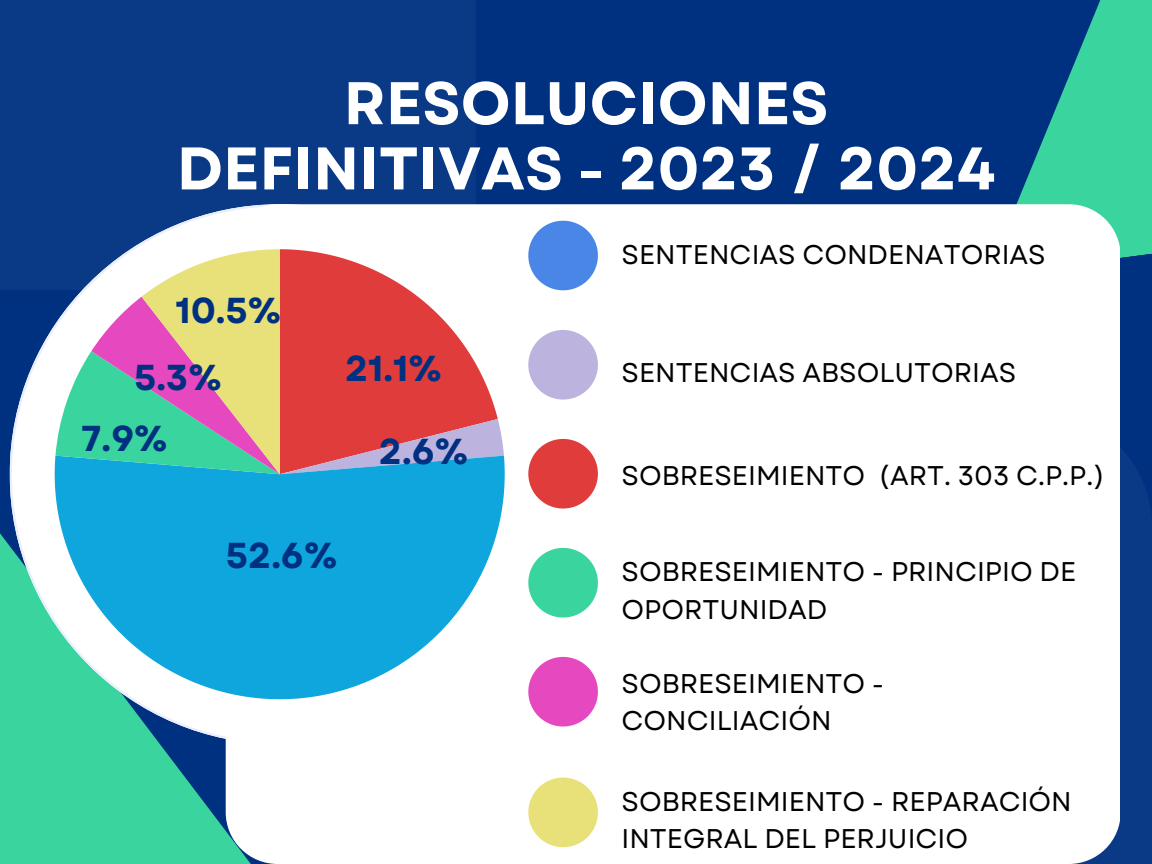
<style>
.page{position:relative;width:1152px;height:864px;background:#003080}
.page>*{position:absolute;margin:0;border:0;box-sizing:border-box;transform-origin:0 0}
.t1{font:700 60px/65.2px "Garet";color:#fff;text-align:center}
.t2{font:700 36px "Garet";color:#003080}
.t3{font:27px/37.2px "Garet";color:#000}
</style>
<div class="page">
<div style="left:0;top:0;width:476px;height:290px;background:#0a3985"></div>
<div style="left:709px;top:412px;width:443px;height:452px;background:#0a3985"></div>
<svg style="left:0;top:464px;width:226px;height:400px;background:#33c09a"></svg>
<svg style="left:1016px;top:0;width:136px;height:258px;fill:#3ad49e"></svg>
<svg style="left:10px;top:209px;width:216px;height:535px"></svg>
<div style="left:226px;top:204px;width:894px;height:660px;background:#fff"></div>
<svg style="left:55px;top:456px;width:450px;height:243px;background:#3cb6e1"></svg>
<svg style="left:55px;top:249px;width:449px;height:225px;background:#c49891"></svg>
<svg style="left:528px;top:221px;width:70px;height:69px;background:#6f9feb"></svg>
<svg style="left:528px;top:330px;width:70px;height:70px;background:#cac3e6"></svg>
<svg style="left:528px;top:439px;width:70px;height:70px;background:#e76767"></svg>
<svg style="left:528px;top:548px;width:70px;height:70px;background:#66ddb3"></svg>
<svg style="left:528px;top:657px;width:70px;height:70px;background:#eb70cd"></svg>
<svg style="left:528px;top:778px;width:70px;height:69px;background:#ece694"></svg>
<h1 class="t1" style="left:177px;top:71px;width:820px">RESOLUCIONES<br>DEFINITIVAS - 2023 / 2024</h1>
<h2 class="t2" style="left:175px;top:284px;width:107px">10.5%</h2>
<p class="t2" style="left:134px;top:351px;width:89px">5.3%</p>
<p class="t2" style="left:81px;top:412px;width:88px">7.9%</p>
<p class="t2" style="left:345px;top:342px;width:98px">21.1%</p>
<p class="t2" style="left:379px;top:426px;width:91px">2.6%</p>
<h2 class="t2" style="left:226px;top:530px;width:113px">52.6%</h2>
<h2 class="t3" style="left:622px;top:236px;width:426px">SENTENCIAS CONDENATORIAS</h2>
<p class="t3" style="left:622px;top:354px;width:396px">SENTENCIAS ABSOLUTORIAS</p>
<h2 class="t3" style="left:622px;top:457px;width:485px">SOBRESEIMIENTO (ART. 303 C.P.P.)</h2>
<h2 class="t3" style="left:622px;top:553px;width:456px">SOBRESEIMIENTO - PRINCIPIO DE<br>OPORTUNIDAD</h2>
<h2 class="t3" style="left:622px;top:665px;width:264px">SOBRESEIMIENTO -<br>CONCILIACIÓN</h2>
<p class="t3" style="left:622px;top:783px;width:452px">SOBRESEIMIENTO - REPARACIÓN<br>INTEGRAL DEL PERJUICIO</p>
</div>
